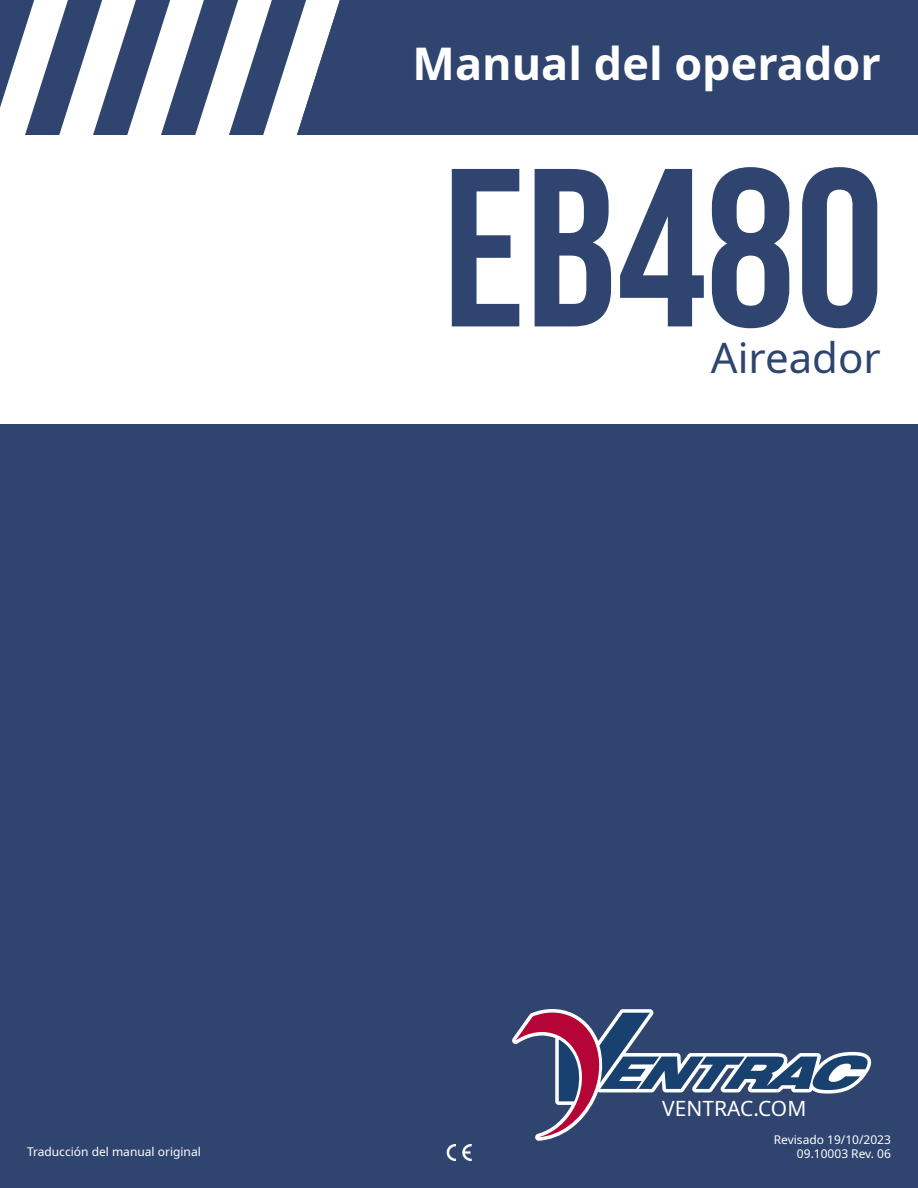
<style>
.page{position:relative;width:918px;height:1188px;background:#fff}
.page>*{position:absolute;margin:0;border:0;box-sizing:border-box;transform-origin:0 0}
.t1{font:700 225px "Bebas Neue";color:#2f446f}
.t2{font:700 45px "Noto Sans";color:#fff}
.t3{font:42px "Noto Sans";color:#2f446f}
.t4{font:21px "Noto Sans";color:#fff}
.t5{font:12px "Noto Sans";color:#fff}
</style>
<div class="page">
<div style="left:0;top:424px;width:918px;height:764px;background:#2f446f"></div>
<svg style="left:0;top:0;width:321px;height:135px"></svg>
<div style="left:321px;top:0;width:597px;height:135px;background:#2f446f"></div>
<svg style="left:512px;top:1009px;width:141px;height:132px"></svg>
<svg style="left:516px;top:1011px;width:356px;height:126px"></svg>
<img style="left:447px;top:1144px;width:24px;height:17px">
<h2 class="t2" style="left:413px;top:32px;width:470px">Manual del operador</h2>
<h1 class="t1" style="left:443px;top:125px;width:443px">EB480</h1>
<h3 class="t3" style="left:711px;top:328px;width:172px">Aireador</h3>
<h3 class="t4" style="left:662px;top:1093px;width:146px">VENTRAC.COM</h3>
<p class="t5" style="left:774px;top:1131px;width:119px">Revisado 19/10/2023</p>
<p class="t5" style="left:27px;top:1143px;width:175px">Traducción del manual original</p>
<p class="t5" style="left:797px;top:1146px;width:96px">09.10003 Rev. 06</p>
</div>
